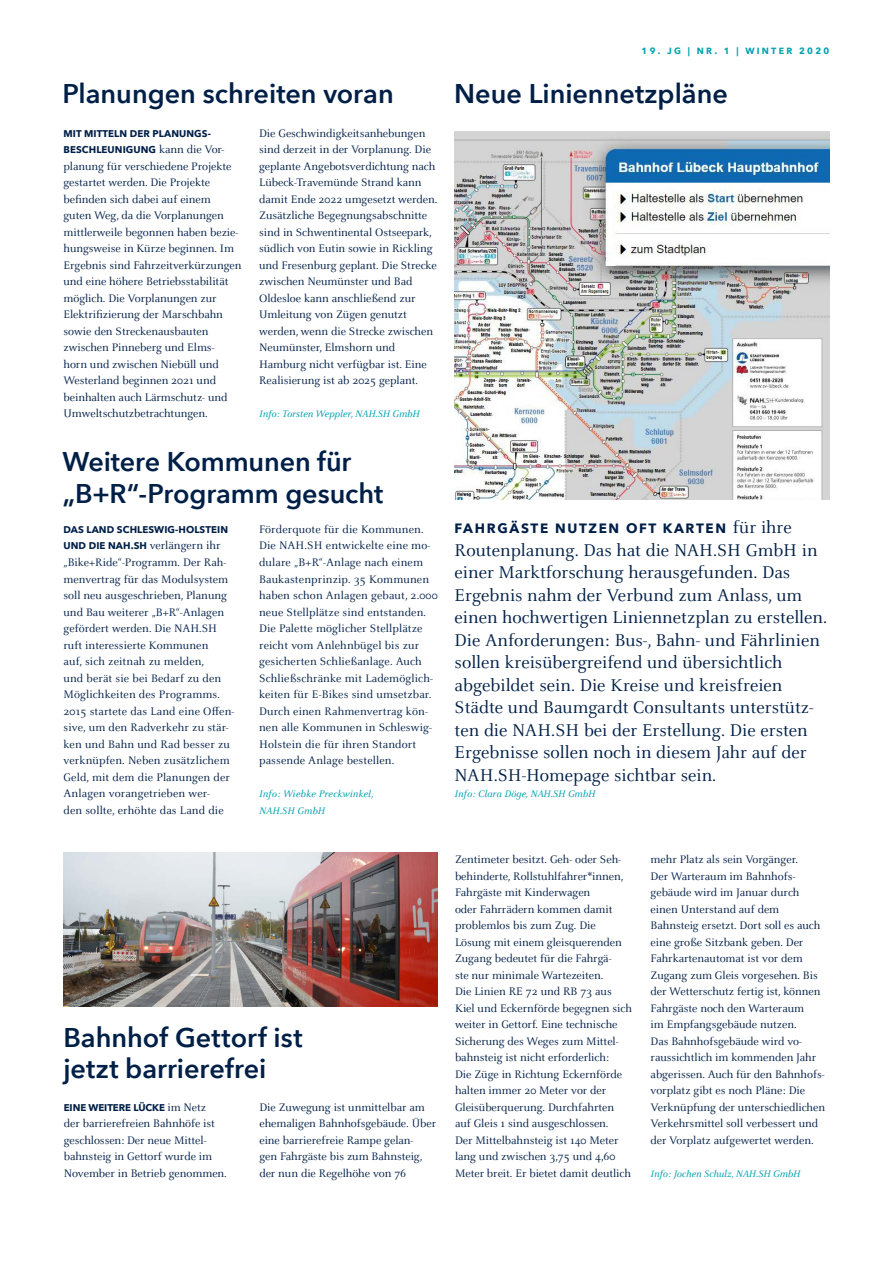
<style>
.page{position:relative;width:893px;height:1263px;background:#fff}
.page>*{position:absolute;margin:0;border:0;box-sizing:border-box;transform-origin:0 0}
.Editorial{font:600 27px/31.5px "Avenir Next";color:#001f47}
.Copy{font:18.75px/22.5px "Celeste OT";color:#001f47}
.Copy-2{font:700 13.5px "Avenir Next";letter-spacing:.125em;color:#001f47}
.Copy-3{font:12px/16.5px "Celeste OT";letter-spacing:-.005em;color:#001f47}
.Copy-4{font:italic 10.5px "Celeste OT";letter-spacing:-.005em;color:#00a4af}
.Copy-5{font:700 9.75px/16.5px "Avenir Next";letter-spacing:.01em;color:#001f47}
.Headline_Groß{font:700 9px "Avenir Next";letter-spacing:.25em;color:#00a4af}
.s1{font-family:"Celeste OT";font-weight:400;font-size:12px}
.s2{font-family:"Avenir Next";font-weight:700;font-size:9.75px}
.s3{font-family:"Celeste OT";font-weight:400;font-size:18.75px}
</style>
<div class="page">
<img style="left:454px;top:131px;width:375px;height:369px">
<img style="left:64px;top:852px;width:374px;height:155px">
<p class="Editorial" style="left:62px;top:78px;width:333px">Planungen schreiten voran</p>
<p class="Copy-3" style="left:259px;top:125px;width:180px">Die Geschwindigkeitsanhebungen sind derzeit in der Vorplanung. Die geplante Angebotsverdichtung nach Lübeck-Travemünde Strand kann damit Ende 2022 umgesetzt werden.<br>Zusätzliche Begegnungsabschnitte sind in Schwentinental Ostseepark, südlich von Eutin sowie in Rickling und Fresenburg geplant. Die Strecke zwischen Neumünster und Bad Oldesloe kann anschließend zur Umleitung von Zügen genutzt werden, wenn die Strecke zwischen Neumünster, Elmshorn und Hamburg nicht verfügbar ist. Eine Realisierung ist ab 2025 geplant.</p>
<p class="Copy-4" style="left:259px;top:408px;width:162px">Info: Torsten Weppler, NAH.SH GmbH</p>
<p class="Editorial" style="left:62px;top:445px;width:322px">Weitere Kommunen für „B+R“-Programm gesucht</p>
<p class="Copy-5" style="left:64px;top:125px;width:162px">MIT MITTELN DER PLANUNGS-<br>BESCHLEUNIGUNG <span class="s1">kann die Vor-</span></p>
<p class="Copy-3" style="left:64px;top:158px;width:180px">planung für verschiedene Projekte gestartet werden. Die Projekte befinden sich dabei auf einem guten Weg, da die Vorplanungen mittlerweile begonnen haben bezie&shy;hungsweise in Kürze beginnen. Im<br>Ergebnis sind Fahrzeitverkürzungen und eine höhere Betriebsstabilität möglich. Die Vorplanungen zur<br>Elektrifizierung der Marschbahn sowie den Streckenausbauten zwischen Pinneberg und Elms-<br>horn und zwischen Niebüll und<br>Westerland beginnen 2021 und beinhalten auch Lärmschutz- und<br>Umweltschutzbetrachtungen.</p>
<p class="Copy-5" style="left:64px;top:521px;width:166px">DAS LAND SCHLESWIG-HOLSTEIN</p>
<p class="Copy-3" style="left:64px;top:537px;width:166px"><span class="s2">UND DIE NAH.SH</span> verlängern ihr „Bike+Ride“-Programm. Der Rah&shy;menvertrag für das Modulsystem soll neu ausgeschrieben, Planung und Bau weiterer „B+R“-Anlagen gefördert werden. Die NAH.SH ruft interessierte Kommunen auf, sich zeitnah zu melden,<br>und berät sie bei Bedarf zu den<br>Möglichkeiten des Programms.</p>
<p class="Copy-3" style="left:64px;top:702px;width:172px">2015 startete das Land eine Offen&shy;sive, um den Radverkehr zu stär&shy;ken und Bahn und Rad besser zu verknüpfen. Neben zusätzlichem<br>Geld, mit dem die Planungen der<br>Anlagen vorangetrieben wer-<br>den sollte, erhöhte das Land die</p>
<p class="Copy-3" style="left:259px;top:521px;width:180px">Förderquote für die Kommunen.<br>Die NAH.SH entwickelte eine mo&shy;dulare „B+R“-Anlage nach einem<br>Baukastenprinzip. 35 Kommunen haben schon Anlagen gebaut, 2.000 neue Stellplätze sind entstanden.</p>
<p class="Copy-3" style="left:259px;top:620px;width:175px">Die Palette möglicher Stellplätze reicht vom Anlehnbügel bis zur gesicherten Schließanlage. Auch<br>Schließschränke mit Lademöglich&shy;keiten für E-Bikes sind umsetzbar.<br>Durch einen Rahmenvertrag kön&shy;nen alle Kommunen in Schleswig-<br>Holstein die für ihren Standort passende Anlage bestellen.</p>
<p class="Copy-4" style="left:259px;top:788px;width:116px">Info: Wiebke Preckwinkel,</p>
<p class="Copy-4" style="left:259px;top:804px;width:67px">NAH.SH GmbH</p>
<p class="Editorial" style="left:64px;top:1021px;width:241px">Bahnhof Gettorf ist</p>
<p class="Editorial" style="left:64px;top:1052px;width:204px">jetzt barrierefrei</p>
<p class="Copy-5" style="left:64px;top:1099px;width:144px">EINE WEITERE LÜCKE <span class="s1">im Netz</span></p>
<p class="Copy-3" style="left:64px;top:1115px;width:165px">der barrierefreien Bahnhöfe ist geschlossen: Der neue Mittel&shy;bahnsteig in Gettorf wurde im<br>November in Betrieb genommen.</p>
<p class="Copy-3" style="left:259px;top:1098px;width:178px">Die Zuwegung ist unmittelbar am ehemaligen Bahnhofsgebäude. Über eine barrierefreie Rampe gelan-<br>gen Fahrgäste bis zum Bahnsteig, der nun die Regelhöhe von 76</p>
<p class="Headline_Groß" style="left:642px;top:43px;width:189px">19. JG | NR. 1 | WINTER 2020</p>
<p class="Editorial" style="left:454px;top:78px;width:275px">Neue Liniennetzpläne</p>
<p class="Copy-2" style="left:455px;top:517px;width:339px">FAHRGÄSTE NUTZEN OFT KARTEN <span class="s3">für ihre</span></p>
<p class="Copy" style="left:455px;top:539px;width:374px">Routenplanung. Das hat die NAH.SH GmbH in einer Marktforschung herausgefunden. Das Ergebnis nahm der Verbund zum Anlass, um einen hochwertigen Liniennetzplan zu erstellen.<br>Die Anforderungen: Bus-, Bahn- und Fährlinien sollen kreisübergreifend und übersichtlich abgebildet sein. Die Kreise und kreisfreien Städte und Baumgardt Consultants unterstütz&shy;ten die NAH.SH bei der Erstellung. Die ersten Ergebnisse sollen noch in diesem Jahr auf der NAH.SH-Homepage sichtbar sein.</p>
<p class="Copy-4" style="left:455px;top:788px;width:142px">Info: Clara Döge, NAH.SH GmbH</p>
<p class="Copy-3" style="left:455px;top:851px;width:170px">Zentimeter besitzt. Geh- oder Seh&shy;behinderte, Rollstuhlfahrer*innen,<br>Fahrgäste mit Kinderwagen<br>oder Fahrrädern kommen damit problemlos bis zum Zug. Die<br>Lösung mit einem gleisquerenden<br>Zugang bedeutet für die Fahrgä&shy;ste nur minimale Wartezeiten.</p>
<p class="Copy-3" style="left:455px;top:983px;width:178px">Die Linien RE 72 und RB 73 aus Kiel und Eckernförde begegnen sich weiter in Gettorf. Eine technische Sicherung des Weges zum Mittel&shy;bahnsteig ist nicht erforderlich:<br>Die Züge in Richtung Eckernförde halten immer 20 Meter vor der Gleisüberquerung. Durchfahrten auf Gleis 1 sind ausgeschlossen.<br>Der Mittelbahnsteig ist 140 Meter lang und zwischen 3,75 und 4,60<br>Meter breit. Er bietet damit deutlich</p>
<p class="Copy-3" style="left:651px;top:851px;width:149px">mehr Platz als sein Vorgänger.</p>
<p class="Copy-3" style="left:651px;top:867px;width:171px">Der Warteraum im Bahnhofs&shy;gebäude wird im Januar durch einen Unterstand auf dem<br>Bahnsteig ersetzt. Dort soll es auch eine große Sitzbank geben. Der<br>Fahrkartenautomat ist vor dem<br>Zugang zum Gleis vorgesehen. Bis der Wetterschutz fertig ist, können<br>Fahrgäste noch den Warteraum<br>im Empfangsgebäude nutzen.</p>
<p class="Copy-3" style="left:651px;top:1032px;width:176px">Das Bahnhofsgebäude wird vo&shy;raussichtlich im kommenden Jahr abgerissen. Auch für den Bahnhofs&shy;vorplatz gibt es noch Pläne: Die Verknüpfung der unterschiedlichen Verkehrsmittel soll verbessert und der Vorplatz aufgewertet werden.</p>
<p class="Copy-4" style="left:651px;top:1167px;width:151px">Info: Jochen Schulz, NAH.SH GmbH</p>
</div>
